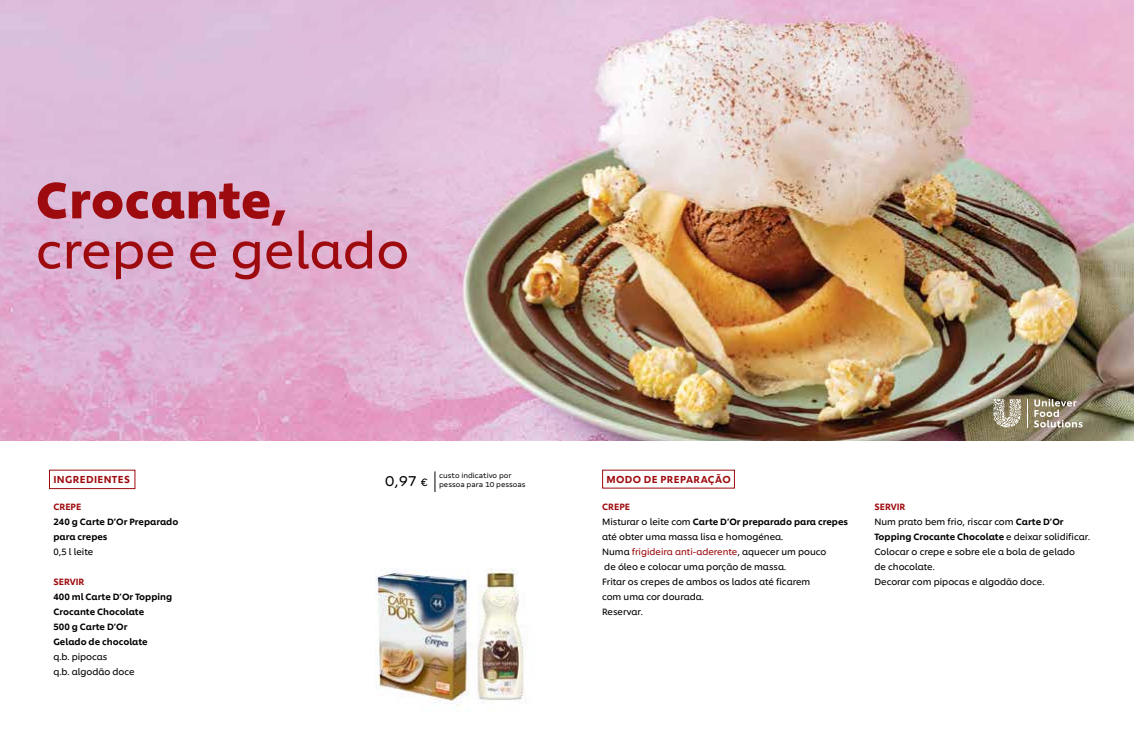
<style>
.page{position:relative;width:1134px;height:738px;background:#fff}
.page>*{position:absolute;margin:0;border:0;box-sizing:border-box;transform-origin:0 0}
.t1{font:50px "Unilever Shilling";color:#9e0b0f}
.t2{font:700 50px "Unilever Shilling";color:#9e0b0f}
.t3{font:16px "Margem";color:#000}
.t4{font:500 10px "Unilever Shilling";letter-spacing:.04em;color:#9e0b0f}
.t5{font:9px/15px "Unilever Shilling";color:#000}
.t6{font:500 9px/15px "Unilever Shilling";color:#000}
.t7{font:500 9px "Unilever Shilling";color:#9e0b0f}
.t8{font:8px/9px "Margem";color:#000}
.s1{font-size:12px}
.s2{font-weight:500;color:#9e0b0f}
.s3{font-weight:500}
.s4{color:#9e0b0f}
</style>
<div class="page">
<img style="left:0;top:0;width:1134px;height:439px">
<svg style="left:993px;top:398px;width:28px;height:29px"></svg>
<svg style="left:1027px;top:398px;width:1px;height:29px"></svg>
<svg style="left:1034px;top:398px;width:48px;height:29px"></svg>
<svg style="left:434px;top:471px;width:1px;height:20px"></svg>
<img style="left:375px;top:568px;width:151px;height:139px">
<h1 class="t2" style="left:36px;top:160px;width:252px">Crocante,</h1>
<h1 class="t1" style="left:36px;top:213px;width:375px">crepe e gelado</h1>
<p class="t4" style="left:53px;top:471px;width:78px">INGREDIENTES</p>
<p class="t7" style="left:53px;top:499px;width:30px">CREPE</p>
<p class="t6" style="left:53px;top:513px;width:126px">240 g Carte D’Or Preparado para crepes</p>
<p class="t5" style="left:53px;top:543px;width:41px">0,5 l leite</p>
<p class="t7" style="left:53px;top:574px;width:32px">SERVIR</p>
<p class="t6" style="left:53px;top:588px;width:120px">400 ml Carte D’Or Topping<br>Crocante Chocolate<br>500 g Carte D’Or<br>Gelado de chocolate</p>
<p class="t5" style="left:53px;top:648px;width:83px">q.b. pipocas<br>q.b. algodão doce</p>
<h2 class="t3" style="left:385px;top:471px;width:44px">0,97 <span class="s1">€</span></h2>
<p class="t8" style="left:439px;top:470px;width:88px">custo indicativo por pessoa para 10 pessoas</p>
<p class="t4" style="left:606px;top:471px;width:126px">MODO DE PREPARAÇÃO</p>
<p class="t5" style="left:602px;top:498px;width:248px"><span class="s2">CREPE<br></span>Misturar o leite com <span class="s3">Carte D’Or preparado para crepes </span>até obter uma massa lisa e homogénea.<br>Numa <span class="s4">frigideira anti-aderente</span>, aquecer um pouco<br>de óleo e colocar uma porção de massa.<br>Fritar os crepes de ambos os lados até ficarem<br>com uma cor dourada.<br>Reservar.</p>
<p class="t5" style="left:874px;top:498px;width:217px"><span class="s2">SERVIR<br></span>Num prato bem frio, riscar com <span class="s3">Carte D’Or<br>Topping Crocante Chocolate</span> e deixar solidificar.<br>Colocar o crepe e sobre ele a bola de gelado<br>de chocolate.<br>Decorar com pipocas e algodão doce.</p>
</div>
